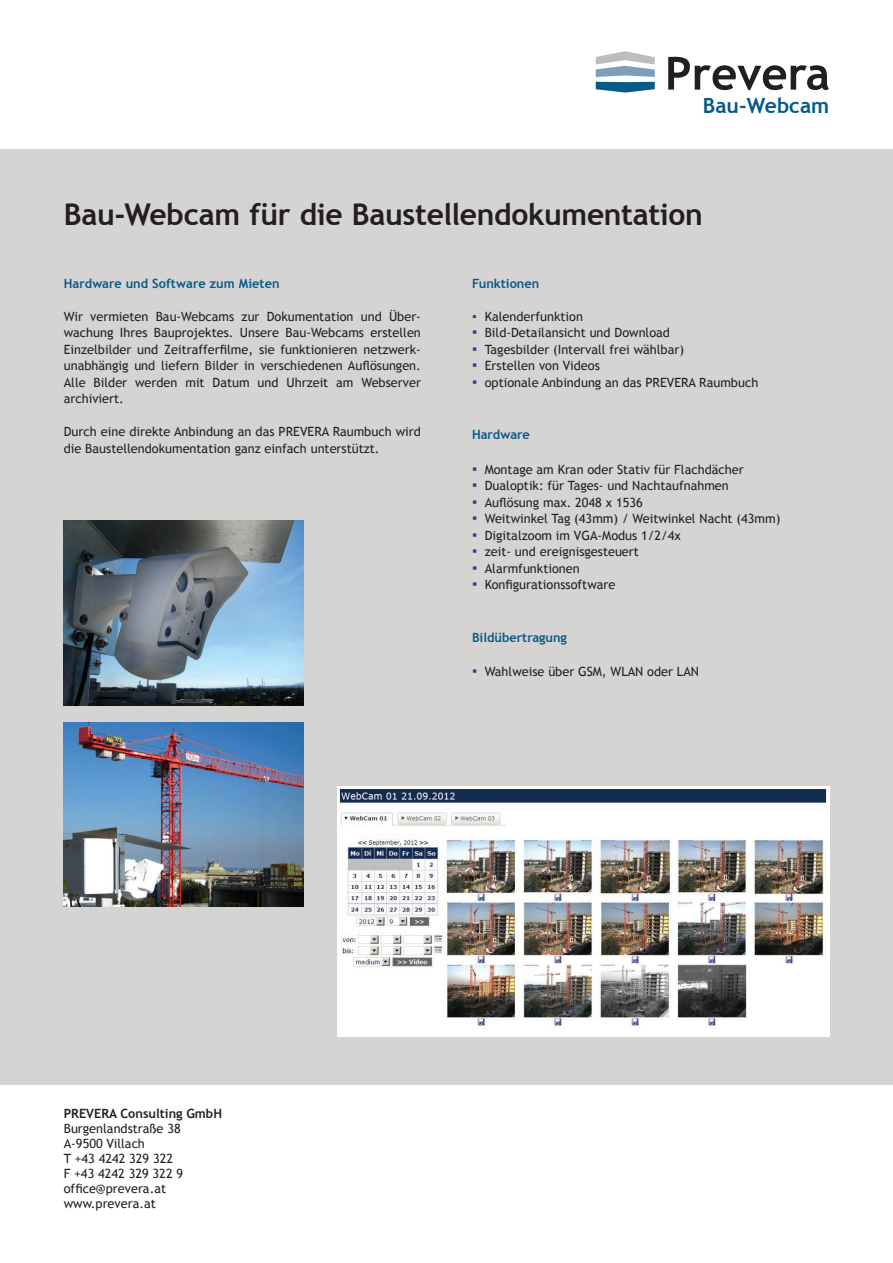
<style>
.page{position:relative;width:893px;height:1263px;background:#fff}
.page>*{position:absolute;margin:0;border:0;box-sizing:border-box;transform-origin:0 0}
.t1{font:700 30px "Trebuchet MS";letter-spacing:-.01em;color:#231f20}
.t2{font:700 21px "Trebuchet MS";color:#075a88}
.t3{font:12.75px/16.5px "Trebuchet MS";color:#231f20;text-align:justify}
.heading_2{font:700 12.75px "Trebuchet MS";color:#075a88}
.t4{font:700 12.75px "Trebuchet MS";color:#231f20}
.s1{font-size:13.5px;color:#25408f}
.s2{font-size:15px;color:#25408f}
</style>
<div class="page">
<div style="left:0;top:149px;width:893px;height:935px;background:#d5d4d3"></div>
<svg style="left:668px;top:57px;width:161px;height:33px"></svg>
<svg style="left:596px;top:51px;width:59px;height:42px"></svg>
<img style="left:338px;top:786px;width:491px;height:250px">
<img style="left:64px;top:521px;width:240px;height:184px">
<img style="left:64px;top:722px;width:240px;height:185px">
<p class="t2" style="left:703px;top:92px;width:128px">Bau-Webcam</p>
<p class="t1" style="left:64px;top:196px;width:641px">Bau-Webcam für die Baustellendokumentation</p>
<p class="heading_2" style="left:64px;top:275px;width:217px">Hardware und Software zum Mieten</p>
<p class="t3" style="left:64px;top:308px;width:359px">Wir vermieten Bau-Webcams zur Dokumentation und Über&shy;wachung Ihres Bauprojektes. Unsere Bau-Webcams erstellen Einzelbilder und Zeitrafferfilme, sie funktionieren netzwerk&shy;unabhängig und liefern Bilder in verschiedenen Auflösungen.<br>Alle Bilder werden mit Datum und Uhrzeit am Webserver archiviert.</p>
<p class="t3" style="left:64px;top:424px;width:359px">Durch eine direkte Anbindung an das PREVERA Raumbuch wird die Baustellendokumentation ganz einfach unterstützt.</p>
<p class="heading_2" style="left:472px;top:275px;width:69px">Funktionen</p>
<p class="t3" style="left:472px;top:308px;width:113px"><span class="s1">▪</span> Kalenderfunktion</p>
<p class="t3" style="left:472px;top:325px;width:200px"><span class="s2">▪</span> Bild-Detailansicht und Download</p>
<p class="t3" style="left:472px;top:341px;width:214px"><span class="s2">▪</span> Tagesbilder (Intervall frei wählbar)</p>
<p class="t3" style="left:472px;top:358px;width:129px"><span class="s2">▪</span> Erstellen von Videos</p>
<p class="t3" style="left:472px;top:374px;width:288px"><span class="s2">▪</span> optionale Anbindung an das PREVERA Raumbuch</p>
<p class="heading_2" style="left:472px;top:427px;width:59px">Hardware</p>
<p class="t3" style="left:472px;top:461px;width:273px"><span class="s2">▪</span> Montage am Kran oder Stativ für Flachdächer</p>
<p class="t3" style="left:472px;top:478px;width:258px"><span class="s2">▪</span> Dualoptik: für Tages- und Nachtaufnahmen</p>
<p class="t3" style="left:472px;top:494px;width:172px"><span class="s2">▪</span> Auflösung max. 2048 x 1536</p>
<p class="t3" style="left:472px;top:511px;width:310px"><span class="s2">▪</span> Weitwinkel Tag (43mm) / Weitwinkel Nacht (43mm)</p>
<p class="t3" style="left:472px;top:527px;width:211px"><span class="s2">▪</span> Digitalzoom im VGA-Modus 1/2/4x</p>
<p class="t3" style="left:472px;top:544px;width:168px"><span class="s2">▪</span> zeit- und ereignisgesteuert</p>
<p class="t3" style="left:472px;top:560px;width:109px"><span class="s2">▪</span> Alarmfunktionen</p>
<p class="t3" style="left:472px;top:577px;width:145px"><span class="s2">▪</span> Konfigurationssoftware</p>
<p class="heading_2" style="left:472px;top:629px;width:97px">Bildübertragung</p>
<p class="t3" style="left:472px;top:664px;width:229px"><span class="s2">▪</span> Wahlweise über GSM, WLAN oder LAN</p>
<p class="t4" style="left:64px;top:1105px;width:160px">PREVERA Consulting GmbH</p>
<p class="t3" style="left:64px;top:1120px;width:118px">Burgenlandstraße 38</p>
<p class="t3" style="left:64px;top:1135px;width:83px">A-9500 Villach</p>
<p class="t3" style="left:64px;top:1150px;width:111px">T +43 4242 329 322</p>
<p class="t3" style="left:64px;top:1165px;width:121px">F +43 4242 329 322 9</p>
<p class="t3" style="left:64px;top:1180px;width:104px">office@prevera.at</p>
<p class="t3" style="left:64px;top:1195px;width:94px">www.prevera.at</p>
</div>
